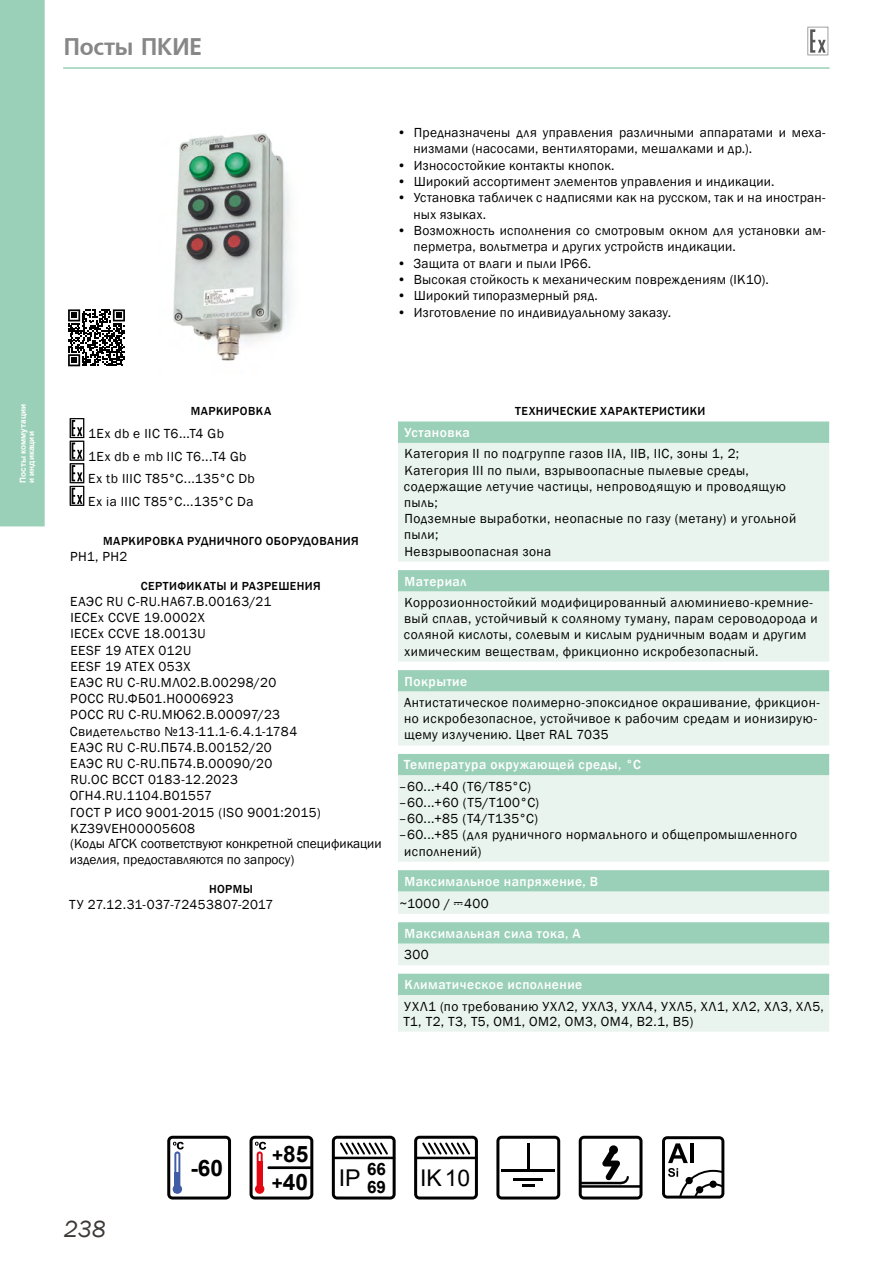
<style>
.page{position:relative;width:893px;height:1263px;background:#fff}
.page>*{position:absolute;margin:0;border:0;box-sizing:border-box;transform-origin:0 0}
.t1{font:24px "Free Set Bold Cyrillic";letter-spacing:-.005em;color:#878787;scale:.96 1}
.t2{font:italic 24px "Franklin Gothic";color:#3c3835}
.t3{font:23.1px "Arial";color:#000}
.text_tablica{font:22.95px "Arial";color:#000}
.t4{font:700 22.65px "Arial";color:#000}
.t5{font:700 17.1px "Arial";color:#000}
.text_left{font:13.5px/16.2px "Franklin Gothic";letter-spacing:.03em;color:#000}
.text_left-2{font:500 13.5px "Franklin Gothic";letter-spacing:.035em;color:#fff}
.text_left-3{font:13.5px/16.2px "Franklin Gothic";color:#000}
.zagokovok_texta{font:500 12px "Franklin Gothic";letter-spacing:.035em;color:#000}
.t6{font:700 8.25px/8.2px "Arial";color:#fff}
.s1{font-family:"tok"}
.s2{font-size:22.5px}
.s3{font-size:18.9px}
</style>
<div class="page">
<svg style="left:808px;top:27px;width:20px;height:28px"></svg>
<div style="left:0;top:0;width:45px;height:526px;background:#9ad0b8"></div>
<hr style="left:64px;top:67px;width:765px;height:2px;background:#9ad0b8">
<img style="left:173px;top:133px;width:118px;height:228px">
<svg style="left:70px;top:418px;width:14px;height:88px"></svg>
<div style="left:398px;top:421px;width:431px;height:22px;background:#9ad0b8"></div>
<svg style="left:398px;top:443px;width:431px;height:588px;background:#d9ede3"></svg>
<svg style="left:662px;top:1136px;width:62px;height:62px"></svg>
<div style="left:685px;top:1177px;width:8px;height:7px;background:#000;border-radius:50%"></div>
<div style="left:696px;top:1186px;width:7px;height:7px;background:#000;border-radius:50%"></div>
<svg style="left:579px;top:1136px;width:63px;height:63px"></svg>
<div style="left:609px;top:1145px;width:9px;height:9px;background:#000;border-radius:50%"></div>
<hr style="left:580px;top:1185px;width:61px;height:3px;background:#000">
<svg style="left:496px;top:1136px;width:64px;height:63px"></svg>
<svg style="left:167px;top:1136px;width:64px;height:63px"></svg>
<svg style="left:68px;top:309px;width:57px;height:57px"></svg>
<svg style="left:414px;top:1136px;width:64px;height:63px"></svg>
<svg style="left:332px;top:1136px;width:64px;height:63px"></svg>
<svg style="left:250px;top:1136px;width:63px;height:63px"></svg>
<hr style="left:267px;top:1166px;width:44px;height:3px;background:#000">
<div style="left:257px;top:1161px;width:5px;height:31px;background:#e30613"></div>
<h1 class="t1" style="left:64px;top:33px;width:145px">Посты ПКИЕ</h1>
<p class="text_left" style="left:414px;top:124px;width:414px;text-indent:-16px">• Предназначены для управления различными аппаратами и меха&shy;низмами (насосами, вентиляторами, мешалками и др.).</p>
<p class="text_left" style="left:397px;top:157px;width:219px">• Износостойкие контакты кнопок.</p>
<p class="text_left" style="left:397px;top:174px;width:379px">• Широкий ассортимент элементов управления и индикации.</p>
<p class="text_left" style="left:414px;top:190px;width:414px;text-indent:-16px">• Установка табличек с надписями как на русском, так и на иностран&shy;ных языках.</p>
<p class="text_left" style="left:414px;top:223px;width:414px;text-indent:-16px">• Возможность исполнения со смотровым окном для установки ам&shy;перметра, вольтметра и других устройств индикации.</p>
<p class="text_left" style="left:397px;top:255px;width:196px">• Защита от влаги и пыли IP66.</p>
<p class="text_left" style="left:397px;top:272px;width:373px">• Высокая стойкость к механическим повреждениям (IK10).</p>
<p class="text_left" style="left:397px;top:288px;width:202px">• Широкий типоразмерный ряд.</p>
<p class="text_left" style="left:397px;top:304px;width:276px">• Изготовление по индивидуальному заказу.</p>
<p class="t6" style="left:19px;top:483px;width:80px;rotate:-90deg">Посты коммутации и индикации</p>
<p class="zagokovok_texta" style="left:191px;top:404px;width:82px">МАРКИРОВКА</p>
<p class="text_left" style="left:88px;top:426px;width:137px">1Ex db e IIC T6...T4 Gb</p>
<p class="text_left" style="left:88px;top:448px;width:160px">1Ex db e mb IIC T6...T4 Gb</p>
<p class="text_left" style="left:88px;top:471px;width:168px">Ex tb IIIC T85°C...135°C Db</p>
<p class="text_left" style="left:88px;top:493px;width:167px">Ex ia IIIC T85°C...135°C Da</p>
<p class="zagokovok_texta" style="left:103px;top:533px;width:257px">МАРКИРОВКА РУДНИЧНОГО ОБОРУДОВАНИЯ</p>
<p class="text_left" style="left:70px;top:549px;width:59px">РН1, РН2</p>
<p class="zagokovok_texta" style="left:141px;top:578px;width:181px">СЕРТИФИКАТЫ И РАЗРЕШЕНИЯ</p>
<p class="text_left" style="left:70px;top:594px;width:203px">ЕАЭС RU C-RU.НА67.В.00163/21</p>
<p class="text_left" style="left:70px;top:610px;width:136px">IECEx CCVE 19.0002X</p>
<p class="text_left" style="left:70px;top:626px;width:137px">IECEx CCVE 18.0013U</p>
<p class="text_left" style="left:70px;top:642px;width:122px">EESF 19 ATEX 012U</p>
<p class="text_left" style="left:70px;top:658px;width:122px">EESF 19 ATEX 053X</p>
<p class="text_left" style="left:70px;top:675px;width:207px">ЕАЭС RU C-RU.МЛ02.В.00298/20</p>
<p class="text_left" style="left:70px;top:691px;width:165px">РОСС RU.ФБ01.Н0006923</p>
<p class="text_left" style="left:70px;top:707px;width:211px">РОСС RU С-RU.МЮ62.В.00097/23</p>
<p class="text_left" style="left:70px;top:723px;width:229px">Свидетельство №13-11.1-6.4.1-1784</p>
<p class="text_left" style="left:70px;top:739px;width:203px">ЕАЭС RU С-RU.ПБ74.В.00152/20</p>
<p class="text_left" style="left:70px;top:756px;width:204px">ЕАЭС RU С-RU.ПБ74.В.00090/20</p>
<p class="text_left" style="left:70px;top:772px;width:169px">RU.OC ВССТ 0183-12.2023</p>
<p class="text_left" style="left:70px;top:788px;width:144px">ОГН4.RU.1104.В01557</p>
<p class="text_left" style="left:70px;top:804px;width:252px">ГОСТ Р ИСО 9001-2015 (ISO 9001:2015)</p>
<p class="text_left" style="left:70px;top:820px;width:126px">KZ39VEH00005608</p>
<p class="text_left-3" style="left:70px;top:835px;width:313px">(Коды АГСК соответствуют конкретной спецификации изделия, предоставляются по запросу)</p>
<p class="zagokovok_texta" style="left:209px;top:881px;width:45px">НОРМЫ</p>
<p class="text_left" style="left:69px;top:897px;width:206px">ТУ 27.12.31-037-72453807-2017</p>
<p class="zagokovok_texta" style="left:515px;top:404px;width:192px">ТЕХНИЧЕСКИЕ ХАРАКТЕРИСТИКИ</p>
<p class="text_left-2" style="left:404px;top:424px;width:67px">Установка</p>
<p class="text_left" style="left:404px;top:446px;width:336px">Категория II по подгруппе газов IIA, IIB, IIC, зоны 1, 2;</p>
<p class="text_left" style="left:404px;top:462px;width:346px">Категория III по пыли, взрывоопасные пылевые среды,</p>
<p class="text_left" style="left:404px;top:478px;width:384px">содержащие летучие частицы, непроводящую и проводящую пыль;</p>
<p class="text_left" style="left:404px;top:511px;width:394px">Подземные выработки, неопасные по газу (метану) и угольной пыли;</p>
<p class="text_left" style="left:404px;top:543px;width:148px">Невзрывоопасная зона</p>
<p class="text_left-2" style="left:405px;top:573px;width:63px">Материал</p>
<p class="text_left" style="left:404px;top:595px;width:415px">Коррозионностойкий модифицированный алюминиево-кремние&shy;вый сплав, устойчивый к соляному туману, парам сероводорода и соляной кислоты, солевым и кислым рудничным водам и другим химическим веществам, фрикционно искробезопасный.</p>
<p class="text_left-2" style="left:405px;top:673px;width:64px">Покрытие</p>
<p class="text_left" style="left:404px;top:695px;width:417px">Антистатическое полимерно-эпоксидное окрашивание, фрикцион&shy;но искробезопасное, устойчивое к рабочим средам и ионизирую&shy;щему излучению. Цвет RAL 7035</p>
<p class="text_left-2" style="left:404px;top:756px;width:238px">Температура окружающей среды, °С</p>
<p class="text_left" style="left:399px;top:778px;width:134px">–60...+40 (Т6/Т85°С)</p>
<p class="text_left" style="left:399px;top:795px;width:142px">–60...+60 (Т5/Т100°С)</p>
<p class="text_left" style="left:399px;top:811px;width:141px">–60...+85 (Т4/Т135°С)</p>
<p class="text_left" style="left:404px;top:827px;width:394px;text-indent:-5px">–60...+85 (для рудничного нормального и общепромышленного исполнений)</p>
<p class="text_left-2" style="left:405px;top:873px;width:195px">Максимальное напряжение, В</p>
<p class="text_left" style="left:399px;top:895px;width:91px">~1000 / <span class="s1">A</span>400</p>
<p class="text_left-2" style="left:405px;top:925px;width:178px">Максимальная сила тока, А</p>
<p class="text_left" style="left:404px;top:947px;width:26px">300</p>
<p class="text_left-2" style="left:405px;top:976px;width:179px">Климатическое исполнение</p>
<p class="text_left" style="left:403px;top:999px;width:422px;line-height:15px">УХЛ1 (по требованию УХЛ2, УХЛ3, УХЛ4, УХЛ5, ХЛ1, ХЛ2, ХЛ3, ХЛ5,<br>Т1, Т2, Т3, Т5, OM1, OM2, OM3, OM4, В2.1, В5)</p>
<h1 class="t2" style="left:64px;top:1214px;width:44px">238</h1>
<p class="t4" style="left:190px;top:1151px;width:34px"><span class="s2">-</span>60</p>
<p class="t4" style="left:272px;top:1138px;width:38px"><span class="s3">+</span>85</p>
<p class="t4" style="left:272px;top:1166px;width:38px"><span class="s3">+</span>40</p>
<h2 class="t3" style="left:339px;top:1162px;width:23px">IP</h2>
<p class="t5" style="left:367px;top:1157px;width:20px">66</p>
<p class="t5" style="left:367px;top:1175px;width:20px">69</p>
<p class="text_tablica" style="left:420px;top:1162px;width:52px">IK10</p>
</div>
